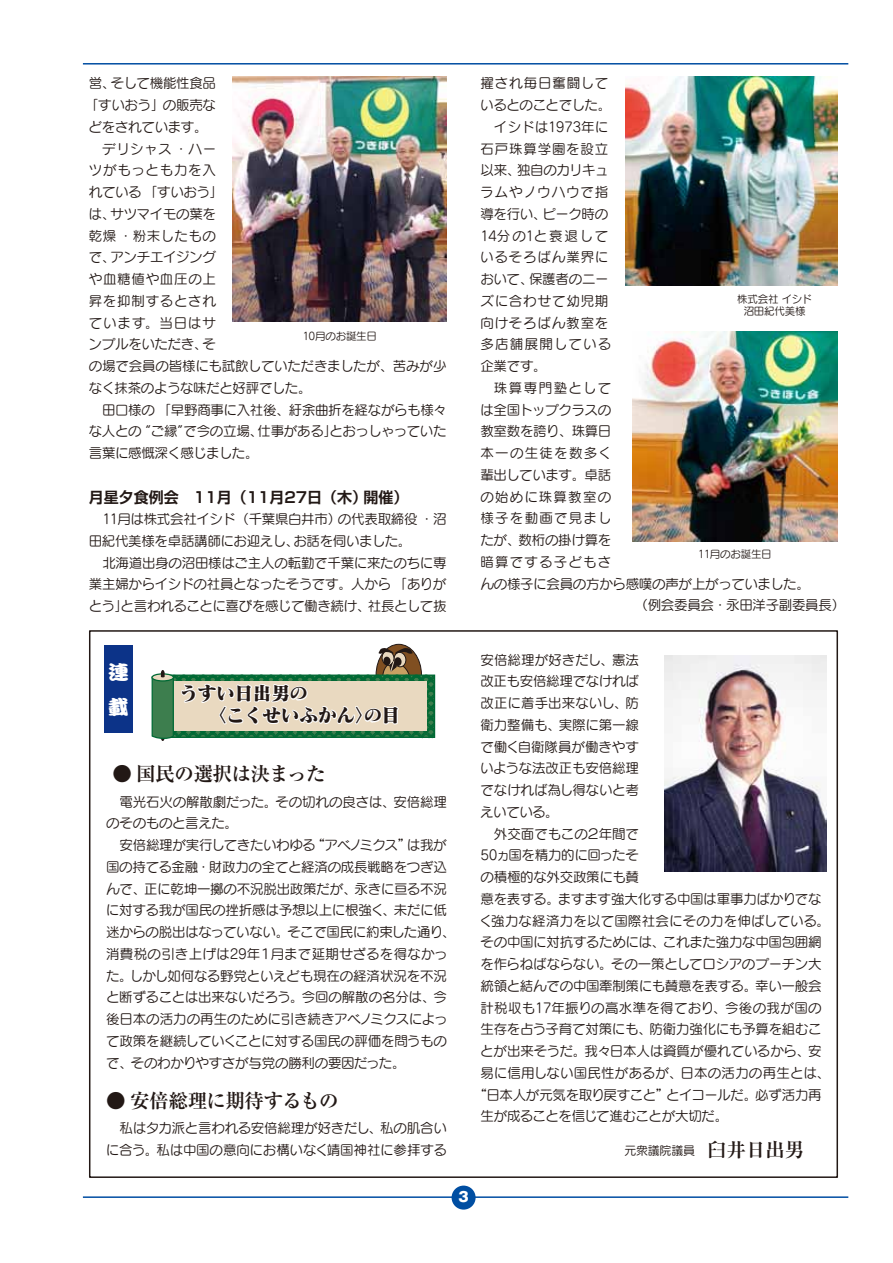
<style>
.page{position:relative;width:893px;height:1263px;background:#fff}
.page>*{position:absolute;margin:0;border:0;box-sizing:border-box;transform-origin:0 0}
.t1{font:700 19.5px "Ryumin Pro";letter-spacing:-.03em;color:#221815}
.t2{font:19.5px/35.1px "DF Kan Tei Ryu W11 90 pv RKSJ H";color:#fff;scale:1.05 1}
.t3{font:18.75px/22px "Matisse Pro EB";letter-spacing:-.015em;color:#221815}
.t4{font:700 15px "Shin Go Pro De";color:#221815}
.t5{font:13.5px/21.8px "Seurat Pro M";letter-spacing:-.02em;color:#221815}
.t6{font:13.5px "Seurat Pro M";letter-spacing:.06em;color:#221815}
.t7{font:13.5px "Seurat Pro M";letter-spacing:.09em;color:#221815}
.t8{font:13.5px "Seurat Pro M";letter-spacing:.055em;color:#221815}
.t9{font:13.5px "Seurat Pro M";letter-spacing:.065em;color:#221815}
.t10{font:13.5px "Seurat Pro M";letter-spacing:.015em;color:#221815}
.t11{font:13.5px "Seurat Pro M";letter-spacing:.02em;color:#221815}
.t12{font:13.5px "Seurat Pro M";letter-spacing:.01em;color:#221815}
.t13{font:13.5px "Seurat Pro M";letter-spacing:.11em;color:#221815}
.t14{font:13.5px "Seurat Pro M";letter-spacing:.04em;color:#221815}
.t15{font:13.5px "Seurat Pro M";letter-spacing:.095em;color:#221815}
.t16{font:13.5px "Seurat Pro M";letter-spacing:.105em;color:#221815}
.t17{font:800 13.5px "Gothic MB101 Pro";color:#fff}
.t18{font:12px "Seurat Pro M";letter-spacing:-.02em;color:#221815}
.t19{font:10.5px/12px "Seurat Pro M";letter-spacing:-.02em;color:#221815;text-align:center}
.s1{font-family:"Jun 201 Pro"}
.s2{font-size:16.8px}
.s3{font-family:"Ryumin Pro";font-weight:700;font-size:19.5px}
</style>
<div class="page">
<hr style="left:83px;top:63px;width:765px;height:2px;background:#004ea2">
<hr style="left:83px;top:1196px;width:765px;height:2px;background:#004ea2">
<div style="left:452px;top:1185px;width:24px;height:24px;background:#004ea2;border-radius:50%"></div>
<svg style="left:151px;top:646px;width:284px;height:95px"></svg>
<div style="left:104px;top:645px;width:29px;height:88px;background:#0c3388"></div>
<img style="left:664px;top:656px;width:162px;height:216px">
<img style="left:233px;top:77px;width:213px;height:245px">
<img style="left:625px;top:76px;width:212px;height:209px">
<img style="left:632px;top:331px;width:205px;height:210px">
<p class="t5" style="left:89px;top:72px;width:129px">営、そして機能性食品</p>
<p class="t5" style="left:85px;top:94px;width:133px">「すいおう」の販売な</p>
<p class="t5" style="left:89px;top:115px;width:120px">どをされています。</p>
<p class="t5" style="left:102px;top:137px;width:115px">デリシャス・ハー</p>
<p class="t8" style="left:89px;top:161px;width:129px">ツがもっとも力を入</p>
<p class="t5" style="left:89px;top:181px;width:136px">れている「すいおう」</p>
<p class="t5" style="left:89px;top:202px;width:129px">は、サツマイモの葉を</p>
<p class="t14" style="left:89px;top:227px;width:129px">乾燥・粉末したもの</p>
<p class="t5" style="left:89px;top:246px;width:129px">で、アンチエイジング</p>
<p class="t8" style="left:89px;top:270px;width:129px">や血糖値や血圧の上</p>
<p class="t8" style="left:89px;top:292px;width:129px">昇を抑制するとされ</p>
<p class="t9" style="left:89px;top:314px;width:129px">ています。当日はサ</p>
<p class="t5" style="left:89px;top:333px;width:129px">ンプルをいただき、そ</p>
<p class="t5" style="left:89px;top:355px;width:359px">の場で会員の皆様にも試飲していただきましたが、苦みが少</p>
<p class="t5" style="left:89px;top:376px;width:224px">なく抹茶のような味だと好評でした。</p>
<p class="t5" style="left:102px;top:398px;width:346px">田口様の「早野商事に入社後、紆余曲折を経ながらも様々</p>
<p class="t5" style="left:89px;top:420px;width:359px">な人との“ご縁”で今の立場、仕事がある」とおっしゃっていた</p>
<p class="t5" style="left:89px;top:442px;width:171px">言葉に感慨深く感じました。</p>
<p class="t4" style="left:89px;top:485px;width:321px">月星夕食例会　11月（11月27日（木）開催）</p>
<p class="t5" style="left:89px;top:508px;width:359px;text-indent:13px">11月は株式会社イシド（千葉県白井市）の代表取締役・沼田紀代美様を卓話講師にお迎えし、お話を伺いました。</p>
<p class="t5" style="left:89px;top:551px;width:359px;text-align:justify;text-indent:14px">北海道出身の沼田様はご主人の転勤で千葉に来たのちに専業主婦からイシドの社員となったそうです。人から「ありがとう」と言われることに喜びを感じて働き続け、社長として抜</p>
<p class="t19" style="left:302px;top:330px;width:76px">10月のお誕生日</p>
<p class="t9" style="left:480px;top:74px;width:129px">擢され毎日奮闘して</p>
<p class="t5" style="left:480px;top:94px;width:132px">いるとのことでした。</p>
<p class="t5" style="left:494px;top:115px;width:116px">イシドは1973年に</p>
<p class="t6" style="left:480px;top:140px;width:129px">石戸珠算学園を設立</p>
<p class="t5" style="left:480px;top:159px;width:130px">以来、独自のカリキュ</p>
<p class="t9" style="left:480px;top:183px;width:130px">ラムやノウハウで指</p>
<p class="t5" style="left:480px;top:202px;width:129px">導を行い、ピーク時の</p>
<p class="t13" style="left:480px;top:227px;width:130px">14分の1と衰退して</p>
<p class="t6" style="left:480px;top:248px;width:130px">いるそろばん業界に</p>
<p class="t5" style="left:480px;top:268px;width:130px">おいて、保護者のニー</p>
<p class="t6" style="left:480px;top:292px;width:130px">ズに合わせて幼児期</p>
<p class="t6" style="left:480px;top:314px;width:130px">向けそろばん教室を</p>
<p class="t7" style="left:480px;top:335px;width:132px">多店舗展開している</p>
<p class="t5" style="left:480px;top:355px;width:68px">企業です。</p>
<p class="t16" style="left:494px;top:379px;width:119px">珠算専門塾として</p>
<p class="t5" style="left:480px;top:398px;width:132px">は全国トップクラスの</p>
<p class="t5" style="left:480px;top:420px;width:133px">教室数を誇り、珠算日</p>
<p class="t15" style="left:480px;top:444px;width:133px">本一の生徒を数多く</p>
<p class="t5" style="left:480px;top:463px;width:132px">輩出しています。卓話</p>
<p class="t7" style="left:480px;top:488px;width:132px">の始めに珠算教室の</p>
<p class="t7" style="left:480px;top:509px;width:132px">様子を動画で見まし</p>
<p class="t5" style="left:480px;top:529px;width:132px">たが、数桁の掛け算を</p>
<p class="t7" style="left:480px;top:553px;width:133px">暗算でする子どもさ</p>
<p class="t5" style="left:480px;top:572px;width:331px">んの様子に会員の方から感嘆の声が上がっていました。</p>
<p class="t5" style="left:635px;top:594px;width:212px">（例会委員会・永田洋子副委員長）</p>
<p class="t19" style="left:737px;top:292px;width:76px">株式会社イシド沼田紀代美様</p>
<p class="t19" style="left:698px;top:548px;width:75px">11月のお誕生日</p>
<h1 class="t2" style="left:108px;top:654px;width:20px">連載</h1>
<p class="t5" style="left:480px;top:648px;width:160px;text-align:justify">安倍総理が好きだし、憲法改正も安倍総理でなければ改正に着手出来ないし、防衛力整備も、実際に第一線で働く自衛隊員が働きやすいような法改正も安倍総理でなければ為し得ないと考えいている。</p>
<p class="t5" style="left:494px;top:822px;width:147px">外交面でもこの２年間で</p>
<p class="t5" style="left:480px;top:844px;width:160px">50ヵ国を精力的に回ったそ</p>
<p class="t5" style="left:480px;top:866px;width:160px">の積極的な外交政策にも賛</p>
<p class="t5" style="left:480px;top:887px;width:343px">意を表する。ますます強大化する中国は軍事力ばかりでな</p>
<p class="t10" style="left:479px;top:912px;width:352px">く強力な経済力を以て国際社会にその力を伸ばしている。</p>
<p class="t5" style="left:480px;top:931px;width:343px">その中国に対抗するためには、これまた強力な中国包囲網</p>
<p class="t5" style="left:480px;top:953px;width:343px">を作らねばならない。その一策としてロシアのプーチン大</p>
<p class="t5" style="left:480px;top:974px;width:343px">統領と結んでの中国牽制策にも賛意を表する。幸い一般会</p>
<p class="t11" style="left:480px;top:999px;width:343px">計税収も17年振りの高水準を得ており、今後の我が国の</p>
<p class="t5" style="left:480px;top:1018px;width:343px">生存を占う子育て対策にも、防衛力強化にも予算を組むこ</p>
<p class="t5" style="left:480px;top:1040px;width:343px">とが出来そうだ。我々日本人は資質が優れているから、安</p>
<p class="t12" style="left:480px;top:1064px;width:351px">易に信用しない国民性があるが、日本の活力の再生とは、</p>
<p class="t5" style="left:473px;top:1083px;width:350px"><span class="s1">“</span>日本人が元気を取り戻すこと<span class="s1">”</span>とイコールだ。必ず活力再</p>
<p class="t5" style="left:480px;top:1105px;width:249px">生が成ることを信じて進むことが大切だ。</p>
<h2 class="t3" style="left:208px;top:681px;width:194px;text-indent:-28px">うすい日出男<span class="s2">の<br></span>〈こくせいふかん〉<span class="s2">の</span>目</h2>
<h1 class="t1" style="left:113px;top:758px;width:214px">● 国民の選択は決まった</h1>
<p class="t5" style="left:106px;top:790px;width:342px;text-indent:13px">電光石火の解散劇だった。その切れの良さは、安倍総理のそのものと言えた。</p>
<p class="t5" style="left:106px;top:834px;width:351px;text-indent:14px">安倍総理が実行してきたいわゆる<span class="s1">“</span>アベノミクス<span class="s1">”</span>は我が国の持てる金融・財政力の全てと経済の成長戦略をつぎ込んで、正に乾坤一擲の不況脱出政策だが、永きに亘る不況に対する我が国民の挫折感は予想以上に根強く、未だに低迷からの脱出はなっていない。そこで国民に約束した通り、消費税の引き上げは29年１月まで延期せざるを得なかった。しかし如何なる野党といえども現在の経済状況を不況と断ずることは出来ないだろう。今回の解散の名分は、今後日本の活力の再生のために引き続きアベノミクスによって政策を継続していくことに対する国民の評価を問うもので、そのわかりやすさが与党の勝利の要因だった。</p>
<h1 class="t1" style="left:106px;top:1085px;width:234px">● 安倍総理に期待するもの</h1>
<p class="t5" style="left:106px;top:1117px;width:343px;text-align:right">私はタカ派と言われる安倍総理が好きだし、私の肌合いに合う。私は中国の意向にお構いなく靖国神社に参拝する</p>
<p class="t18" style="left:624px;top:1142px;width:182px">元衆議院議員　<span class="s3">臼井日出男</span></p>
<p class="t17" style="left:457px;top:1185px;width:15px">３</p>
</div>
